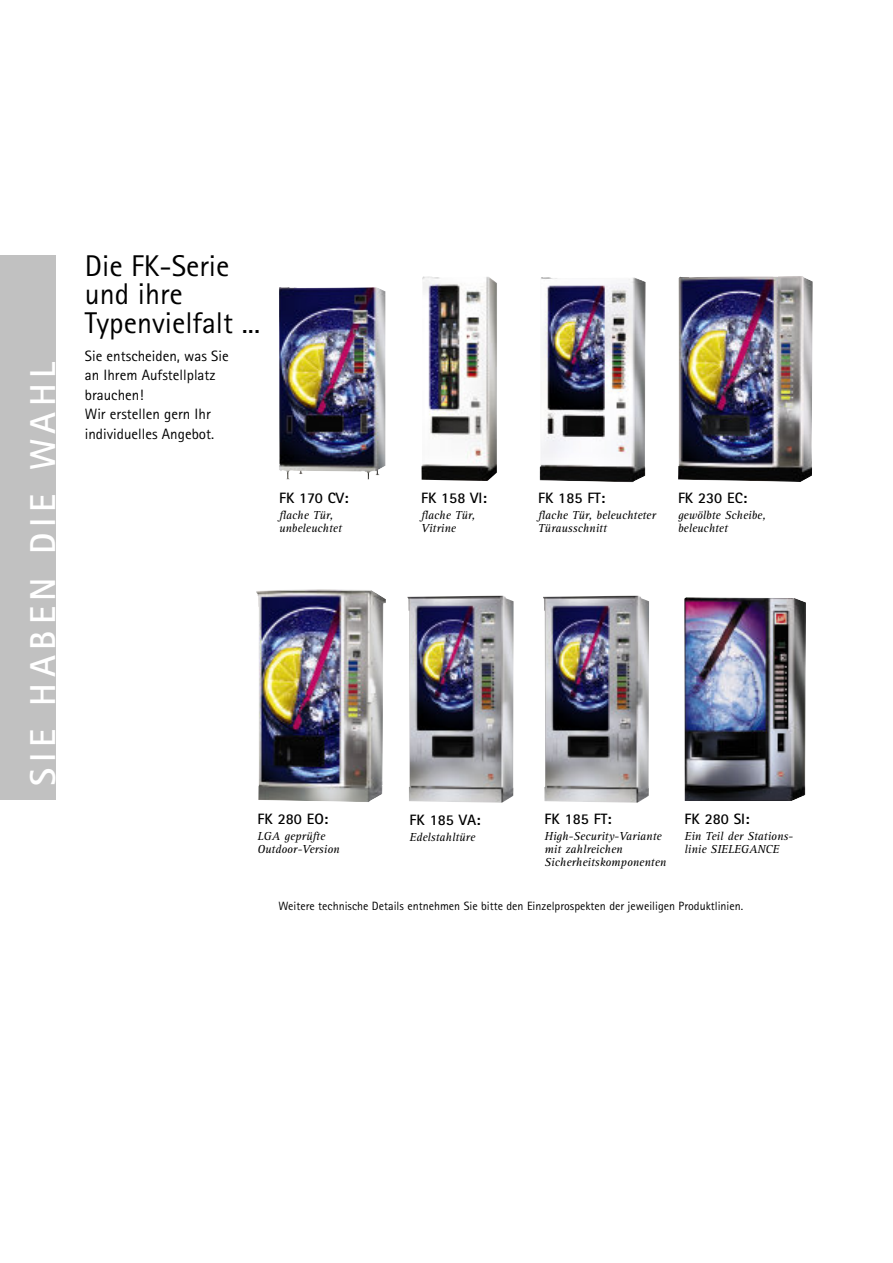
<style>
.page{position:relative;width:893px;height:1263px;background:#fff}
.page>*{position:absolute;margin:0;border:0;box-sizing:border-box;transform-origin:0 0}
.t1{font:700 36px "Rotis Sans Serif";letter-spacing:.16em;color:#fff}
.t2{font:30px/28.5px "Rotis Sans Serif";color:#000}
.t3{font:15px/19.5px "Rotis Sans Serif";color:#000}
.t4{font:700 15px "Rotis Sans Serif";color:#000}
.t5{font:italic 12px/12.8px "Rotis Serif";color:#000}
.t6{font:12px "Rotis Sans Serif";color:#000}
</style>
<div class="page">
<img style="left:684px;top:597px;width:122px;height:204px">
<img style="left:256px;top:589px;width:130px;height:213px">
<img style="left:407px;top:596px;width:106px;height:207px">
<img style="left:543px;top:596px;width:106px;height:207px">
<img style="left:678px;top:276px;width:134px;height:206px">
<img style="left:279px;top:287px;width:106px;height:192px">
<img style="left:421px;top:276px;width:76px;height:205px">
<img style="left:539px;top:277px;width:106px;height:205px">
<div style="left:0;top:255px;width:55px;height:544px;background:#c1c1c1"></div>
<h1 class="t1" style="left:30px;top:786px;width:426px;rotate:-90deg">SIE HABEN DIE WAHL</h1>
<h2 class="t2" style="left:85px;top:253px;width:177px">Die FK-Serie und ihre<br>Typenvielfalt ...</h2>
<p class="t3" style="left:85px;top:347px;width:145px">Sie entscheiden, was Sie an Ihrem Aufstellplatz brauchen!<br>Wir erstellen gern Ihr individuelles Angebot.</p>
<p class="t4" style="left:279px;top:493px;width:71px">FK 170 CV:</p>
<p class="t5" style="left:279px;top:510px;width:64px">flache Tür, unbeleuchtet</p>
<p class="t4" style="left:421px;top:493px;width:67px">FK 158 VI:</p>
<p class="t5" style="left:421px;top:510px;width:56px">flache Tür,<br>Vitrine</p>
<p class="t4" style="left:538px;top:493px;width:68px">FK 185 FT:</p>
<p class="t5" style="left:538px;top:510px;width:119px">flache Tür, beleuchteter<br>Türausschnitt</p>
<p class="t4" style="left:678px;top:493px;width:71px">FK 230 EC:</p>
<p class="t5" style="left:678px;top:510px;width:89px">gewölbte Scheibe, beleuchtet</p>
<p class="t4" style="left:257px;top:814px;width:72px">FK 280 EO:</p>
<p class="t5" style="left:257px;top:831px;width:83px">LGA geprüfte<br>Outdoor-Version</p>
<p class="t4" style="left:409px;top:814px;width:73px">FK 185 VA:</p>
<p class="t5" style="left:409px;top:831px;width:67px">Edelstahltüre</p>
<p class="t4" style="left:544px;top:814px;width:68px">FK 185 FT:</p>
<p class="t5" style="left:544px;top:831px;width:123px">High-Security-Variante mit zahlreichen<br>Sicherheitskomponenten</p>
<p class="t4" style="left:684px;top:814px;width:67px">FK 280 SI:</p>
<p class="t5" style="left:684px;top:831px;width:110px">Ein Teil der Stations&shy;linie SIELEGANCE</p>
<p class="t6" style="left:278px;top:901px;width:466px">Weitere technische Details entnehmen Sie bitte den Einzelprospekten der jeweiligen Produktlinien.</p>
</div>
